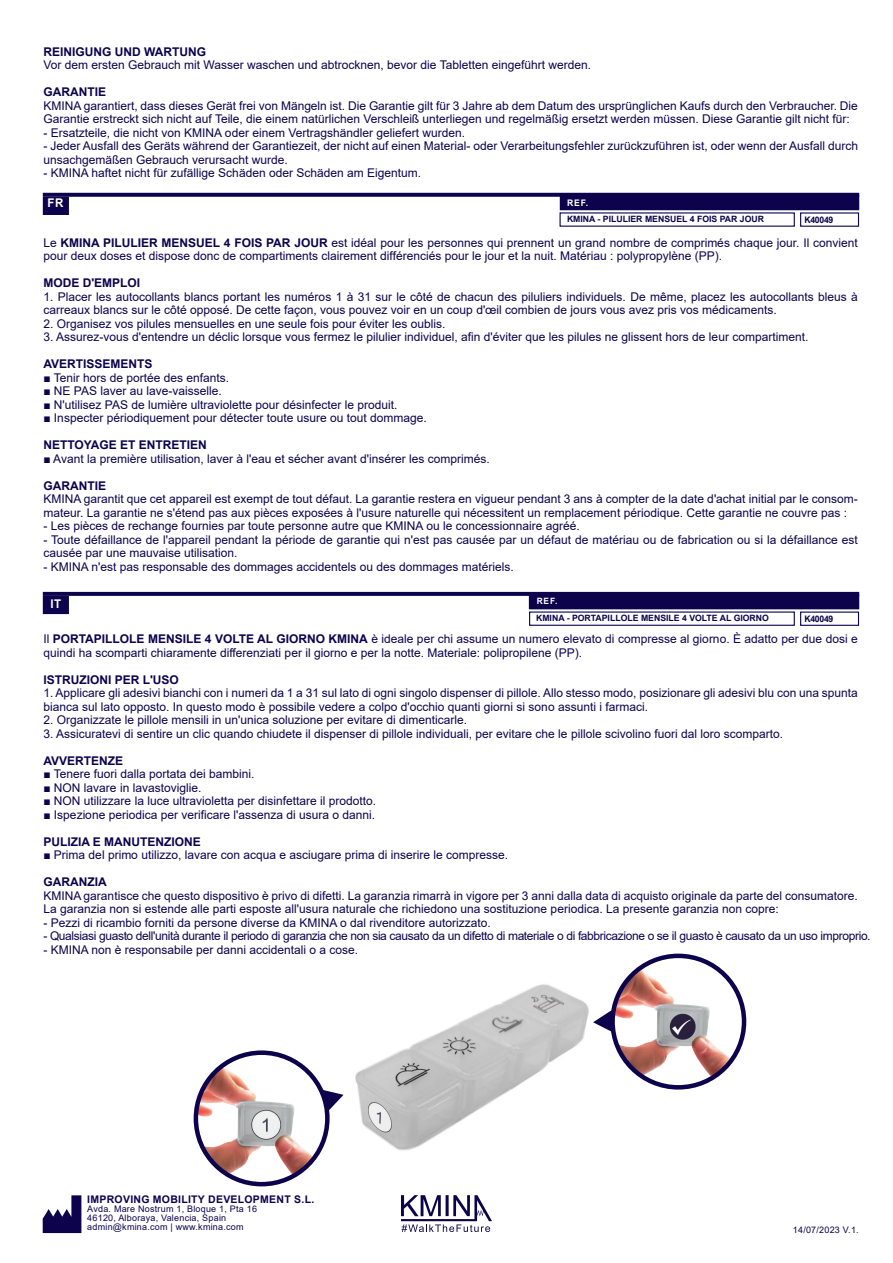
<style>
.page{position:relative;width:893px;height:1263px;background:#fff}
.page>*{position:absolute;margin:0;border:0;box-sizing:border-box;transform-origin:0 0}
.t1{font:12px/13.5px "Arial";color:#0c034c}
.t2{font:12px "Arial";letter-spacing:-.03em;color:#0c034c}
.t3{font:700 12px "Arial";color:#0c034c}
.t4{font:700 12px "Arial";color:#fff;scale:.96 1}
.t5{font:700 10.5px "Arial";letter-spacing:.025em;color:#0c034c}
.t6{font:9px/9px "Arial";letter-spacing:.025em;color:#0c034c}
.t7{font:700 9px "Arial";letter-spacing:-.03em;color:#0c034c;scale:.96 1}
.t8{font:700 9px "Arial";color:#fff;scale:.96 1}
.t9{font:700 8.7px "Arial";color:#0c034c}
.t10{font:700 8.7px "Arial";color:#fff;scale:.96 1}
.s1{font-weight:700}
</style>
<div class="page">
<div style="left:560px;top:196px;width:299px;height:14px;background:#0c034c"></div>
<div style="left:43px;top:197px;width:26px;height:18px;background:#0c034c"></div>
<svg style="left:43px;top:193px;width:816px;height:4px;fill:#0c034c"></svg>
<div style="left:529px;top:595px;width:330px;height:14px;background:#0c034c"></div>
<div style="left:43px;top:596px;width:26px;height:18px;background:#0c034c"></div>
<div style="left:529px;top:611px;width:266px;height:15px;border:1px solid #0c034c"></div>
<div style="left:800px;top:611px;width:59px;height:15px;border:1px solid #0c034c"></div>
<div style="left:43px;top:592px;width:816px;height:4px;background:#0c034c;border:2px solid #0c034c"></div>
<svg style="left:401px;top:1195px;width:91px;height:37px"></svg>
<svg style="left:43px;top:1195px;width:38px;height:38px"></svg>
<img style="left:259px;top:960px;width:389px;height:227px">
<img style="left:613px;top:956px;width:131px;height:131px;border-radius:66px">
<div style="left:610px;top:953px;width:136px;height:136px;border:4px solid #0c034c;border-radius:50%"></div>
<svg style="left:593px;top:1010px;width:20px;height:22px"></svg>
<img style="left:196px;top:1053px;width:131px;height:131px;border-radius:66px">
<div style="left:194px;top:1050px;width:136px;height:136px;border:4px solid #0c034c;border-radius:50%"></div>
<svg style="left:322px;top:1090px;width:22px;height:21px"></svg>
<p class="t3" style="left:44px;top:43px;width:164px">REINIGUNG UND WARTUNG</p>
<p class="t1" style="left:44px;top:58px;width:549px">Vor dem ersten Gebrauch mit Wasser waschen und abtrocknen, bevor die Tabletten eingeführt werden.</p>
<p class="t3" style="left:44px;top:84px;width:64px">GARANTIE</p>
<p class="t1" style="left:44px;top:99px;width:816px">KMINA garantiert, dass dieses Gerät frei von Mängeln ist. Die Garantie gilt für 3 Jahre ab dem Datum des ursprünglichen Kaufs durch den Verbraucher. Die<br>Garantie erstreckt sich nicht auf Teile, die einem natürlichen Verschleiß unterliegen und regelmäßig ersetzt werden müssen. Diese Garantie gilt nicht für:</p>
<p class="t1" style="left:44px;top:126px;width:423px">- Ersatzteile, die nicht von KMINA oder einem Vertragshändler geliefert wurden.</p>
<p class="t1" style="left:44px;top:139px;width:816px">- Jeder Ausfall des Geräts während der Garantiezeit, der nicht auf einen Material- oder Verarbeitungsfehler zurückzuführen ist, oder wenn der Ausfall durch unsachgemäßen Gebrauch verursacht wurde.</p>
<p class="t1" style="left:44px;top:166px;width:379px">- KMINA haftet nicht für zufällige Schäden oder Schäden am Eigentum.</p>
<p class="t4" style="left:48px;top:195px;width:18px">FR</p>
<p class="t8" style="left:567px;top:196px;width:24px">REF.</p>
<p class="t9" style="left:567px;top:213px;width:199px">KMINA - PILULIER MENSUEL 4 FOIS PAR JOUR</p>
<p class="t7" style="left:804px;top:213px;width:32px">K40049</p>
<p class="t1" style="left:43px;top:236px;width:816px">Le <span class="s1">KMINA PILULIER MENSUEL 4 FOIS PAR JOUR</span> est idéal pour les personnes qui prennent un grand nombre de comprimés chaque jour. Il convient pour deux doses et dispose donc de compartiments clairement différenciés pour le jour et la nuit. Matériau : polypropylène (PP).</p>
<p class="t3" style="left:43px;top:274px;width:98px">MODE D'EMPLOI</p>
<p class="t1" style="left:43px;top:290px;width:816px">1. Placer les autocollants blancs portant les numéros 1 à 31 sur le côté de chacun des piluliers individuels. De même, placez les autocollants bleus à carreaux blancs sur le côté opposé. De cette façon, vous pouvez voir en un coup d'œil combien de jours vous avez pris vos médicaments.</p>
<p class="t1" style="left:43px;top:317px;width:404px">2. Organisez vos pilules mensuelles en une seule fois pour éviter les oublis.</p>
<p class="t1" style="left:43px;top:330px;width:766px">3. Assurez-vous d'entendre un déclic lorsque vous fermez le pilulier individuel, afin d'éviter que les pilules ne glissent hors de leur compartiment.</p>
<p class="t3" style="left:43px;top:355px;width:111px">AVERTISSEMENTS</p>
<p class="t1" style="left:43px;top:371px;width:187px">■ Tenir hors de portée des enfants.</p>
<p class="t1" style="left:43px;top:384px;width:180px">■ NE PAS laver au lave-vaisselle.</p>
<p class="t1" style="left:43px;top:398px;width:356px">■ N'utilisez PAS de lumière ultraviolette pour désinfecter le produit.</p>
<p class="t1" style="left:43px;top:411px;width:385px">■ Inspecter périodiquement pour détecter toute usure ou tout dommage.</p>
<p class="t3" style="left:43px;top:436px;width:165px">NETTOYAGE ET ENTRETIEN</p>
<p class="t1" style="left:43px;top:452px;width:448px">■ Avant la première utilisation, laver à l'eau et sécher avant d'insérer les comprimés.</p>
<p class="t3" style="left:43px;top:477px;width:64px">GARANTIE</p>
<p class="t1" style="left:43px;top:492px;width:816px">KMINA garantit que cet appareil est exempt de tout défaut. La garantie restera en vigueur pendant 3 ans à compter de la date d'achat initial par le consom&shy;mateur. La garantie ne s'étend pas aux pièces exposées à l'usure naturelle qui nécessitent un remplacement périodique. Cette garantie ne couvre pas :</p>
<p class="t1" style="left:43px;top:519px;width:538px">- Les pièces de rechange fournies par toute personne autre que KMINA ou le concessionnaire agréé.</p>
<p class="t1" style="left:43px;top:533px;width:816px">- Toute défaillance de l'appareil pendant la période de garantie qui n'est pas causée par un défaut de matériau ou de fabrication ou si la défaillance est causée par une mauvaise utilisation.</p>
<p class="t1" style="left:43px;top:560px;width:472px">- KMINA n'est pas responsable des dommages accidentels ou des dommages matériels.</p>
<p class="t4" style="left:50px;top:595px;width:13px">IT</p>
<p class="t10" style="left:537px;top:595px;width:23px">REF.</p>
<p class="t9" style="left:536px;top:612px;width:234px">KMINA - PORTAPILLOLE MENSILE 4 VOLTE AL GIORNO</p>
<p class="t7" style="left:804px;top:612px;width:32px">K40049</p>
<p class="t1" style="left:43px;top:632px;width:816px">Il <span class="s1">PORTAPILLOLE MENSILE 4 VOLTE AL GIORNO KMINA</span> è ideale per chi assume un numero elevato di compresse al giorno. È adatto per due dosi e quindi ha scomparti chiaramente differenziati per il giorno e per la notte. Materiale: polipropilene (PP).</p>
<p class="t3" style="left:43px;top:671px;width:137px">ISTRUZIONI PER L'USO</p>
<p class="t1" style="left:43px;top:686px;width:816px">1. Applicare gli adesivi bianchi con i numeri da 1 a 31 sul lato di ogni singolo dispenser di pillole. Allo stesso modo, posizionare gli adesivi blu con una spunta bianca sul lato opposto. In questo modo è possibile vedere a colpo d'occhio quanti giorni si sono assunti i farmaci.</p>
<p class="t1" style="left:43px;top:713px;width:425px">2. Organizzate le pillole mensili in un'unica soluzione per evitare di dimenticarle.</p>
<p class="t1" style="left:43px;top:726px;width:741px">3. Assicuratevi di sentire un clic quando chiudete il dispenser di pillole individuali, per evitare che le pillole scivolino fuori dal loro scomparto.</p>
<p class="t3" style="left:43px;top:752px;width:81px">AVVERTENZE</p>
<p class="t1" style="left:43px;top:767px;width:213px">■ Tenere fuori dalla portata dei bambini.</p>
<p class="t1" style="left:43px;top:780px;width:159px">■ NON lavare in lavastoviglie.</p>
<p class="t1" style="left:43px;top:794px;width:334px">■ NON utilizzare la luce ultravioletta per disinfettare il prodotto.</p>
<p class="t1" style="left:43px;top:807px;width:333px">■ Ispezione periodica per verificare l'assenza di usura o danni.</p>
<p class="t3" style="left:43px;top:833px;width:159px">PULIZIA E MANUTENZIONE</p>
<p class="t1" style="left:43px;top:848px;width:466px">■ Prima del primo utilizzo, lavare con acqua e asciugare prima di inserire le compresse.</p>
<p class="t3" style="left:43px;top:873px;width:65px">GARANZIA</p>
<p class="t1" style="left:43px;top:888px;width:816px">KMINA garantisce che questo dispositivo è privo di difetti. La garanzia rimarrà in vigore per 3 anni dalla data di acquisto originale da parte del consumatore.<br>La garanzia non si estende alle parti esposte all'usura naturale che richiedono una sostituzione periodica. La presente garanzia non copre:</p>
<p class="t1" style="left:43px;top:915px;width:449px">- Pezzi di ricambio forniti da persone diverse da KMINA o dal rivenditore autorizzato.</p>
<p class="t2" style="left:43px;top:927px;width:829px">- Qualsiasi guasto dell'unità durante il periodo di garanzia che non sia causato da un difetto di materiale o di fabbricazione o se il guasto è causato da un uso improprio.</p>
<p class="t1" style="left:43px;top:942px;width:316px">- KMINA non è responsabile per danni accidentali o a cose.</p>
<p class="t5" style="left:87px;top:1192px;width:228px">IMPROVING MOBILITY DEVELOPMENT S.L.</p>
<p class="t6" style="left:87px;top:1204px;width:171px">Avda. Mare Nostrum 1, Bloque 1, Pta 16<br>46120, Alboraya, Valencia, Spain admin@kmina.com | www.kmina.com</p>
<p class="t6" style="left:793px;top:1225px;width:67px">14/07/2023 V.1.</p>
</div>
